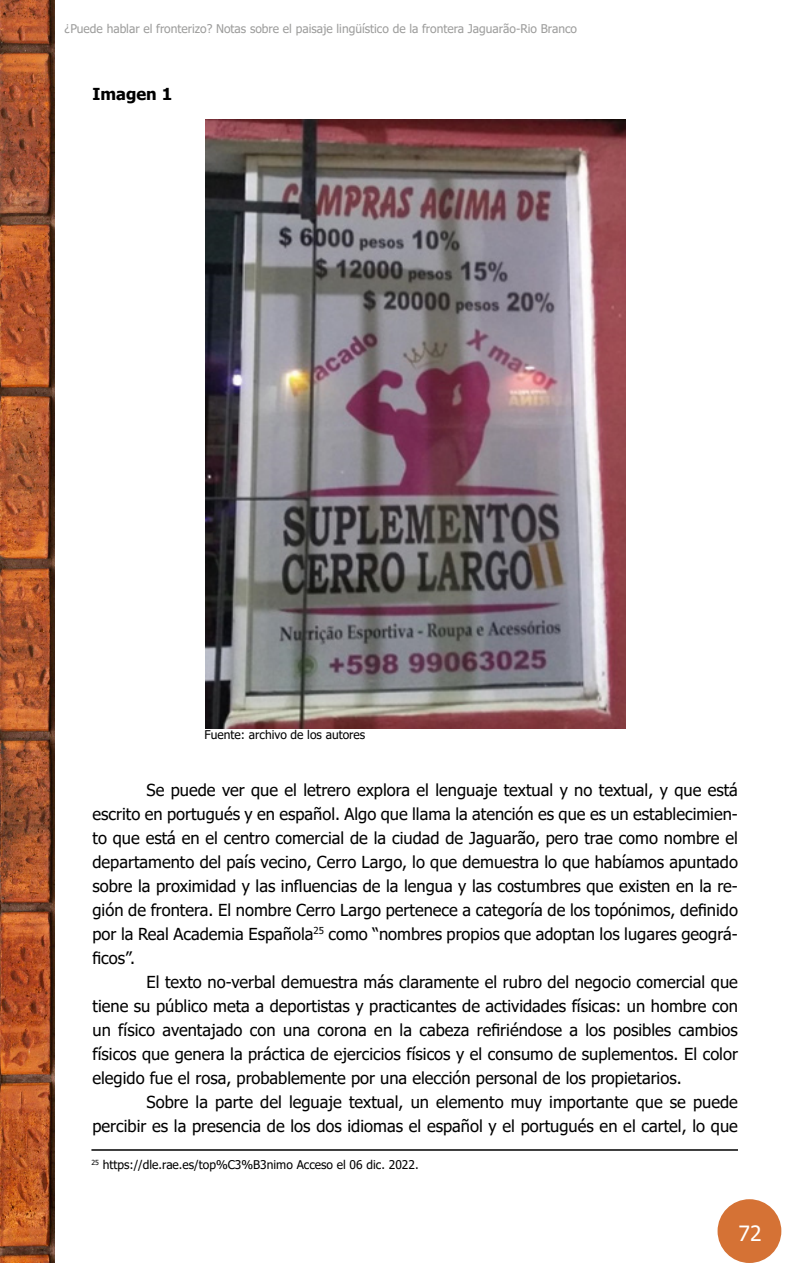
<style>
.page{position:relative;width:792px;height:1263px;background:#fff}
.page>*{position:absolute;margin:0;border:0;box-sizing:border-box;transform-origin:0 0}
.t1{font:21px "Tahoma";color:#fff}
.t2{font:16.5px/24px "Tahoma";color:#000;text-align:justify}
.t3{font:700 16.5px "Tahoma";color:#000}
.t4{font:12px "Tahoma";color:#9d9d9c}
.t5{font:12px "Tahoma";color:#000}
</style>
<div class="page">
<img style="left:0;top:0;width:54px;height:1263px">
<div style="left:717px;top:1199px;width:64px;height:64px;background:#d57235;border-radius:50%"></div>
<img style="left:205px;top:120px;width:421px;height:609px">
<hr style="left:91px;top:1149px;width:647px;height:2px;background:#000">
<p class="t4" style="left:65px;top:20px;width:514px">¿Puede hablar el fronterizo? Notas sobre el paisaje lingüístico de la frontera Jaguarão-Rio Branco</p>
<p class="t3" style="left:92px;top:82px;width:81px">Imagen 1</p>
<p class="t5" style="left:205px;top:727px;width:162px">Fuente: archivo de los autores</p>
<p class="t2" style="left:92px;top:779px;width:647px;text-indent:54px">Se puede ver que el letrero explora el lenguaje textual y no textual, y que está escrito en portugués y en español. Algo que llama la atención es que es un establecimien&shy;to que está en el centro comercial de la ciudad de Jaguarão, pero trae como nombre el departamento del país vecino, Cerro Largo, lo que demuestra lo que habíamos apuntado sobre la proximidad y las influencias de la lengua y las costumbres que existen en la re&shy;gión de frontera. El nombre Cerro Largo pertenece a categoría de los topónimos, definido por la Real Academia Española<sup>25</sup> como “nombres propios que adoptan los lugares geográ&shy;ficos”.</p>
<p class="t2" style="left:92px;top:971px;width:647px;text-indent:54px">El texto no-verbal demuestra más claramente el rubro del negocio comercial que tiene su público meta a deportistas y practicantes de actividades físicas: un hombre con un físico aventajado con una corona en la cabeza refiriéndose a los posibles cambios físicos que genera la práctica de ejercicios físicos y el consumo de suplementos. El color elegido fue el rosa, probablemente por una elección personal de los propietarios.</p>
<p class="t2" style="left:92px;top:1091px;width:647px;text-align:right">Sobre la parte del leguaje textual, un elemento muy importante que se puede percibir es la presencia de los dos idiomas el español y el portugués en el cartel, lo que</p>
<p class="t5" style="left:91px;top:1157px;width:329px"><sup>25</sup> https://dle.rae.es/top%C3%B3nimo Acceso el 06 dic. 2022.</p>
<p class="t1" style="left:738px;top:1219px;width:24px">72</p>
</div>
